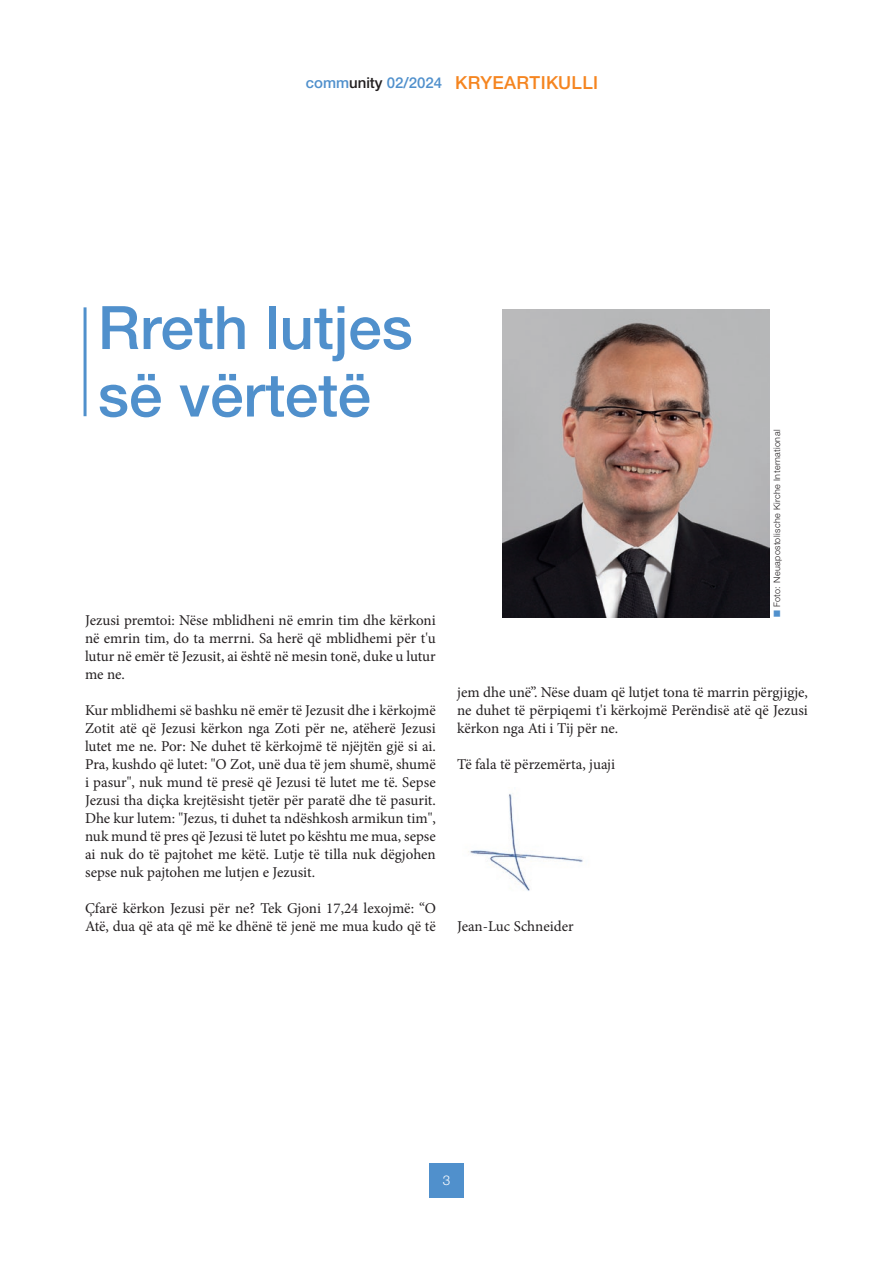
<style>
.page{position:relative;width:893px;height:1263px;background:#fff}
.page>*{position:absolute;margin:0;border:0;box-sizing:border-box;transform-origin:0 0}
.t1{font:500 60px/67.5px "Helvetica Neue LTW1 G";color:#5090cc}
.t2{font:500 18px "Helvetica Neue LTW1 G";letter-spacing:.02em;color:#f58520}
.t3{font:15px/18px "Minion Pro";color:#231f20;text-align:justify}
.t4{font:300 13.5px "Helvetica Neue LTW1 G";color:#fff}
.t5{font:300 9px "Helvetica Neue LTW1 G";letter-spacing:.04em;color:#231f20}
.s1{font-size:15px;color:#5090cc}
.s2{font-size:15px;color:#231f20}
.s3{color:#5090cc}
</style>
<div class="page">
<div style="left:429px;top:1163px;width:34px;height:34px;background:#5090cc"></div>
<img style="left:502px;top:309px;width:267px;height:308px">
<hr style="left:84px;top:307px;width:3px;height:109px;background:#5090cc">
<img style="left:468px;top:794px;width:115px;height:97px">
<p class="t2" style="left:306px;top:72px;width:294px"><span class="s1">comm</span><span class="s2">unity</span> <span class="s1">02/2024</span> KRYEARTIKULLI</p>
<h1 class="t1" style="left:98px;top:294px;width:316px">Rreth lutjes së vërtetë</h1>
<p class="t3" style="left:85px;top:611px;width:352px">Jezusi premtoi: Nëse mblidheni në emrin tim dhe kërkoni në emrin tim, do ta merrni. Sa herë që mblidhemi për t'u lutur në emër të Jezusit, ai është në mesin tonë, duke u lutur me ne.</p>
<p class="t3" style="left:85px;top:701px;width:352px">Kur mblidhemi së bashku në emër të Jezusit dhe i kërkojmë Zotit atë që Jezusi kërkon nga Zoti për ne, atëherë Jezusi lutet me ne. Por: Ne duhet të kërkojmë të njëjtën gjë si ai.<br>Pra, kushdo që lutet: "O Zot, unë dua të jem shumë, shumë i pasur", nuk mund të presë që Jezusi të lutet me të. Sepse Jezusi tha diçka krejtësisht tjetër për paratë dhe të pasurit.<br>Dhe kur lutem: "Jezus, ti duhet ta ndëshkosh armikun tim", nuk mund të pres që Jezusi të lutet po kështu me mua, sepse ai nuk do të pajtohet me këtë. Lutje të tilla nuk dëgjohen sepse nuk pajtohen me lutjen e Jezusit.</p>
<p class="t3" style="left:85px;top:899px;width:352px">Çfarë kërkon Jezusi për ne? Tek Gjoni 17,24 lexojmë: “O<br>Atë, dua që ata që më ke dhënë të jenë me mua kudo që të</p>
<p class="t5" style="left:771px;top:617px;width:189px;rotate:-90deg"><span class="s3">■</span> Foto: Neuapostolische Kirche International</p>
<p class="t3" style="left:457px;top:683px;width:352px">jem dhe unë”. Nëse duam që lutjet tona të marrin përgjigje, ne duhet të përpiqemi t'i kërkojmë Perëndisë atë që Jezusi kërkon nga Ati i Tij për ne.</p>
<p class="t3" style="left:457px;top:755px;width:160px">Të fala të përzemërta, juaji</p>
<p class="t3" style="left:457px;top:917px;width:118px">Jean-Luc Schneider</p>
<p class="t4" style="left:443px;top:1172px;width:9px">3</p>
</div>
